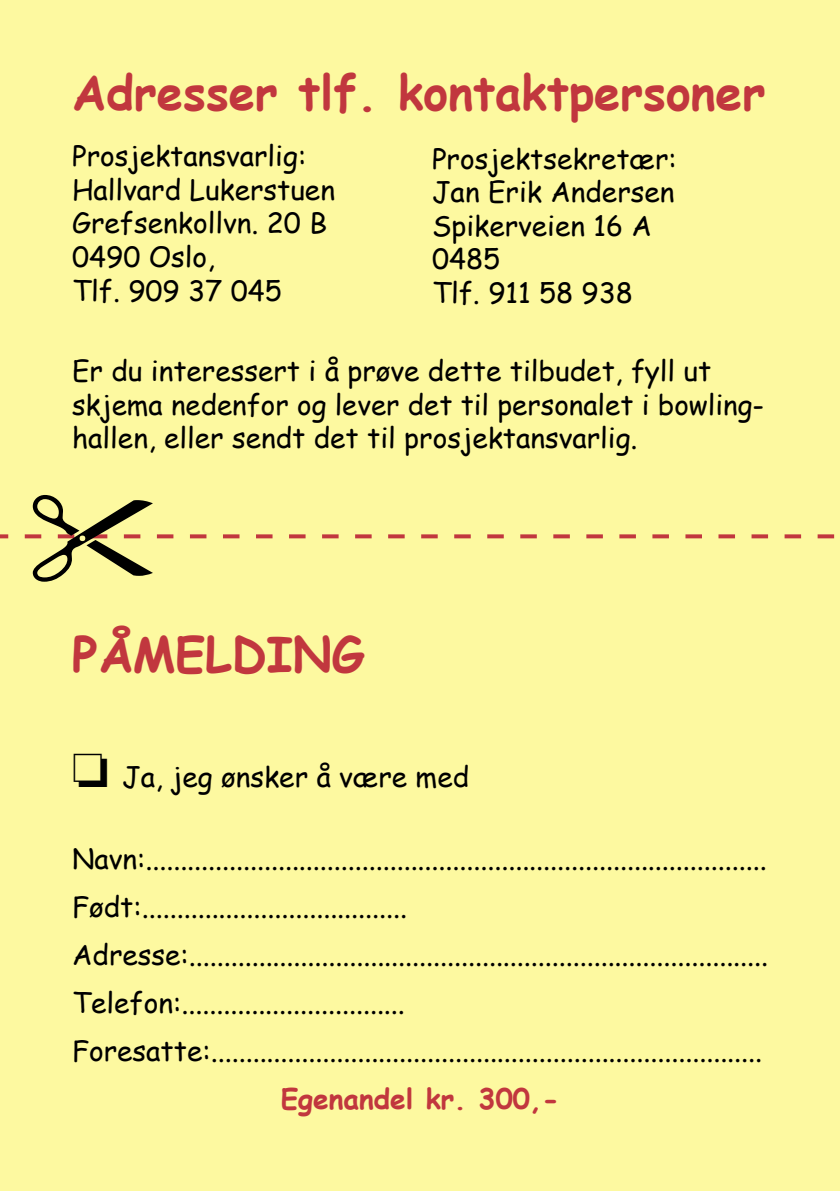
<style>
.page{position:relative;width:840px;height:1191px;background:#fff}
.page>*{position:absolute;margin:0;border:0;box-sizing:border-box;transform-origin:0 0}
.t1{font:700 48px "Comic Sans MS";color:#c1373e}
.t2{font:28px/33.6px "Comic Sans MS";color:#000}
.t3{font:700 28px "Comic Sans MS";color:#c1373e}
</style>
<div class="page">
<div style="left:0;top:0;width:839px;height:1191px;background:#fdf9a0"></div>
<svg style="left:0;top:534px;width:835px;height:5px"></svg>
<p class="t1" style="left:72px;top:57px;width:694px">Adresser tlf. kontaktpersoner</p>
<p class="t2" style="left:72px;top:138px;width:236px">Prosjektansvarlig:</p>
<p class="t2" style="left:72px;top:172px;width:264px">Hallvard Lukerstuen</p>
<p class="t2" style="left:72px;top:205px;width:256px">Grefsenkollvn. 20 B</p>
<p class="t2" style="left:72px;top:239px;width:144px">0490 Oslo,</p>
<p class="t2" style="left:72px;top:273px;width:211px">Tlf. 909 37 045</p>
<p class="t2" style="left:432px;top:141px;width:246px">Prosjektsekretær:</p>
<p class="t2" style="left:432px;top:174px;width:244px">Jan Erik Andersen</p>
<p class="t2" style="left:432px;top:208px;width:221px">Spikerveien 16 A</p>
<p class="t2" style="left:432px;top:242px;width:70px">0485</p>
<p class="t2" style="left:432px;top:275px;width:202px">Tlf. 911 58 938</p>
<p class="t2" style="left:72px;top:353px;width:693px">Er du interessert i å prøve dette tilbudet, fyll ut skjema nedenfor og lever det til personalet i bowling&shy;hallen, eller sendt det til prosjektansvarlig.</p>
<p class="t1" style="left:72px;top:619px;width:294px">PÅMELDING</p>
<p class="t2" style="left:122px;top:759px;width:348px">Ja, jeg ønsker å være med</p>
<p class="t2" style="left:72px;top:840px;width:695px">Navn:.........................................................................................</p>
<p class="t2" style="left:72px;top:888px;width:336px">Født:......................................</p>
<p class="t2" style="left:72px;top:936px;width:697px">Adresse:...................................................................................</p>
<p class="t2" style="left:72px;top:984px;width:334px">Telefon:................................</p>
<p class="t2" style="left:72px;top:1032px;width:691px">Foresatte:...............................................................................</p>
<p class="t3" style="left:280px;top:1077px;width:280px">Egenandel kr. 300,-</p>
</div>
